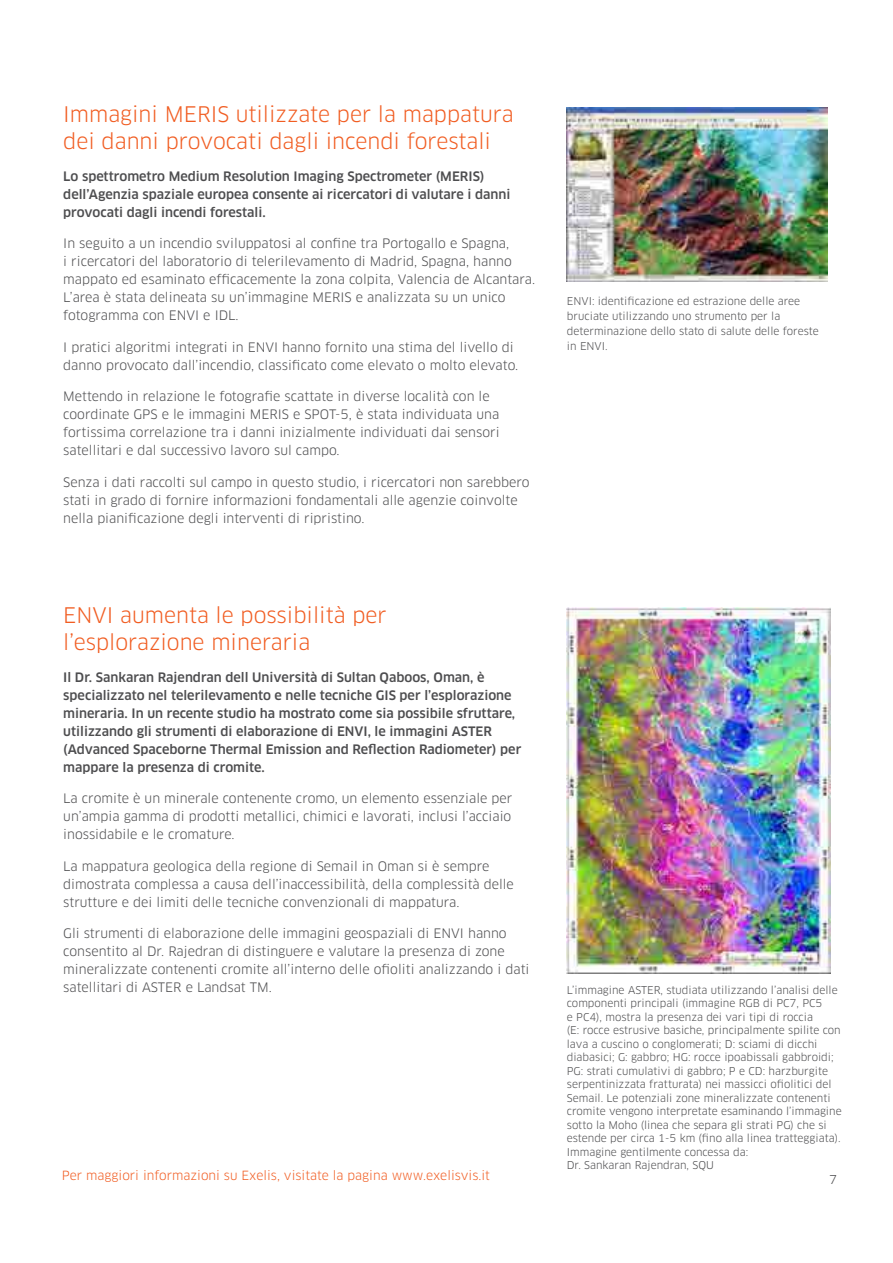
<style>
.page{position:relative;width:893px;height:1263px;background:#fff}
.page>*{position:absolute;margin:0;border:0;box-sizing:border-box;transform-origin:0 0}
.Company_name_7_5_10{font:21px/27px "Clan Pro";color:#f15d22}
.Body_Text_8_5_12{font:12.75px/18px "Clan Pro";color:#4d4d4f}
.Body_Text_8_5_12-2{font:500 12.75px/18px "Clan Pro";color:#4d4d4f}
.Body_Text_8_5_12-3{font:12.3px "Clan Pro";color:#f15d22}
.Page_number__right{font:12px "Clan Pro";color:#4d4d4f}
.EX_caption{font:10.5px/13.5px "Clan Pro";color:#4d4d4f}
.Body_Text_8_5_12-4{font:10.5px/15px "Clan Pro";color:#4d4d4f}
</style>
<div class="page">
<img style="left:567px;top:107px;width:261px;height:174px">
<img style="left:567px;top:607px;width:263px;height:367px">
<p class="Company_name_7_5_10" style="left:63px;top:101px;width:452px">Immagini MERIS utilizzate per la mappatura dei danni provocati dagli incendi forestali</p>
<p class="Body_Text_8_5_12-2" style="left:63px;top:167px;width:449px">Lo spettrometro Medium Resolution Imaging Spectrometer (MERIS) dell’Agenzia spaziale europea consente ai ricercatori di valutare i danni provocati dagli incendi forestali.</p>
<p class="Body_Text_8_5_12" style="left:63px;top:234px;width:473px">In seguito a un incendio sviluppatosi al confine tra Portogallo e Spagna,<br>i ricercatori del laboratorio di telerilevamento di Madrid, Spagna, hanno mappato ed esaminato efficacemente la zona colpita, Valencia de Alcantara.<br>L’area è stata delineata su un’immagine MERIS e analizzata su un unico fotogramma con ENVI e IDL.</p>
<p class="Body_Text_8_5_12" style="left:63px;top:338px;width:457px">I pratici algoritmi integrati in ENVI hanno fornito una stima del livello di danno provocato dall’incendio, classificato come elevato o molto elevato.</p>
<p class="Body_Text_8_5_12" style="left:63px;top:387px;width:438px">Mettendo in relazione le fotografie scattate in diverse località con le coordinate GPS e le immagini MERIS e SPOT-5, è stata individuata una fortissima correlazione tra i danni inizialmente individuati dai sensori satellitari e dal successivo lavoro sul campo.</p>
<p class="Body_Text_8_5_12" style="left:63px;top:473px;width:468px">Senza i dati raccolti sul campo in questo studio, i ricercatori non sarebbero stati in grado di fornire informazioni fondamentali alle agenzie coinvolte nella pianificazione degli interventi di ripristino.</p>
<p class="Body_Text_8_5_12-4" style="left:567px;top:294px;width:253px">ENVI: identificazione ed estrazione delle aree bruciate utilizzando uno strumento per la determinazione dello stato di salute delle foreste in ENVI.</p>
<p class="Company_name_7_5_10" style="left:63px;top:602px;width:325px">ENVI aumenta le possibilità per l’esplorazione mineraria</p>
<p class="Body_Text_8_5_12-2" style="left:63px;top:668px;width:460px">Il Dr. Sankaran Rajendran dell Università di Sultan Qaboos, Oman, è specializzato nel telerilevamento e nelle tecniche GIS per l’esplorazione mineraria. In un recente studio ha mostrato come sia possibile sfruttare, utilizzando gli strumenti di elaborazione di ENVI, le immagini ASTER (Advanced Spaceborne Thermal Emission and Reflection Radiometer) per mappare la presenza di cromite.</p>
<p class="Body_Text_8_5_12" style="left:63px;top:790px;width:451px;text-align:justify">La cromite è un minerale contenente cromo, un elemento essenziale per un’ampia gamma di prodotti metallici, chimici e lavorati, inclusi l’acciaio inossidabile e le cromature.</p>
<p class="Body_Text_8_5_12" style="left:63px;top:857px;width:452px">La mappatura geologica della regione di Semail in Oman si è sempre dimostrata complessa a causa dell’inaccessibilità, della complessità delle strutture e dei limiti delle tecniche convenzionali di mappatura.</p>
<p class="Body_Text_8_5_12" style="left:63px;top:925px;width:468px">Gli strumenti di elaborazione delle immagini geospaziali di ENVI hanno consentito al Dr. Rajedran di distinguere e valutare la presenza di zone mineralizzate contenenti cromite all’interno delle ofioliti analizzando i dati satellitari di ASTER e Landsat TM.</p>
<p class="EX_caption" style="left:567px;top:983px;width:276px">L’immagine ASTER, studiata utilizzando l’analisi delle componenti principali (immagine RGB di PC7, PC5<br>e PC4), mostra la presenza dei vari tipi di roccia<br>(E: rocce estrusive basiche, principalmente spilite con lava a cuscino o conglomerati; D: sciami di dicchi diabasici; G: gabbro; HG: rocce ipoabissali gabbroidi; PG: strati cumulativi di gabbro; P e CD: harzburgite serpentinizzata fratturata) nei massicci ofiolitici del Semail. Le potenziali zone mineralizzate contenenti cromite vengono interpretate esaminando l’immagine sotto la Moho (linea che separa gli strati PG) che si estende per circa 1-5 km (fino alla linea tratteggiata).</p>
<p class="EX_caption" style="left:567px;top:1145px;width:183px">Immagine gentilmente concessa da:<br>Dr. Sankaran Rajendran, SQU</p>
<p class="Body_Text_8_5_12-3" style="left:62px;top:1168px;width:430px">Per maggiori informazioni su Exelis, visitate la pagina www.exelisvis.it</p>
<p class="Page_number__right" style="left:829px;top:1172px;width:9px">7</p>
</div>
